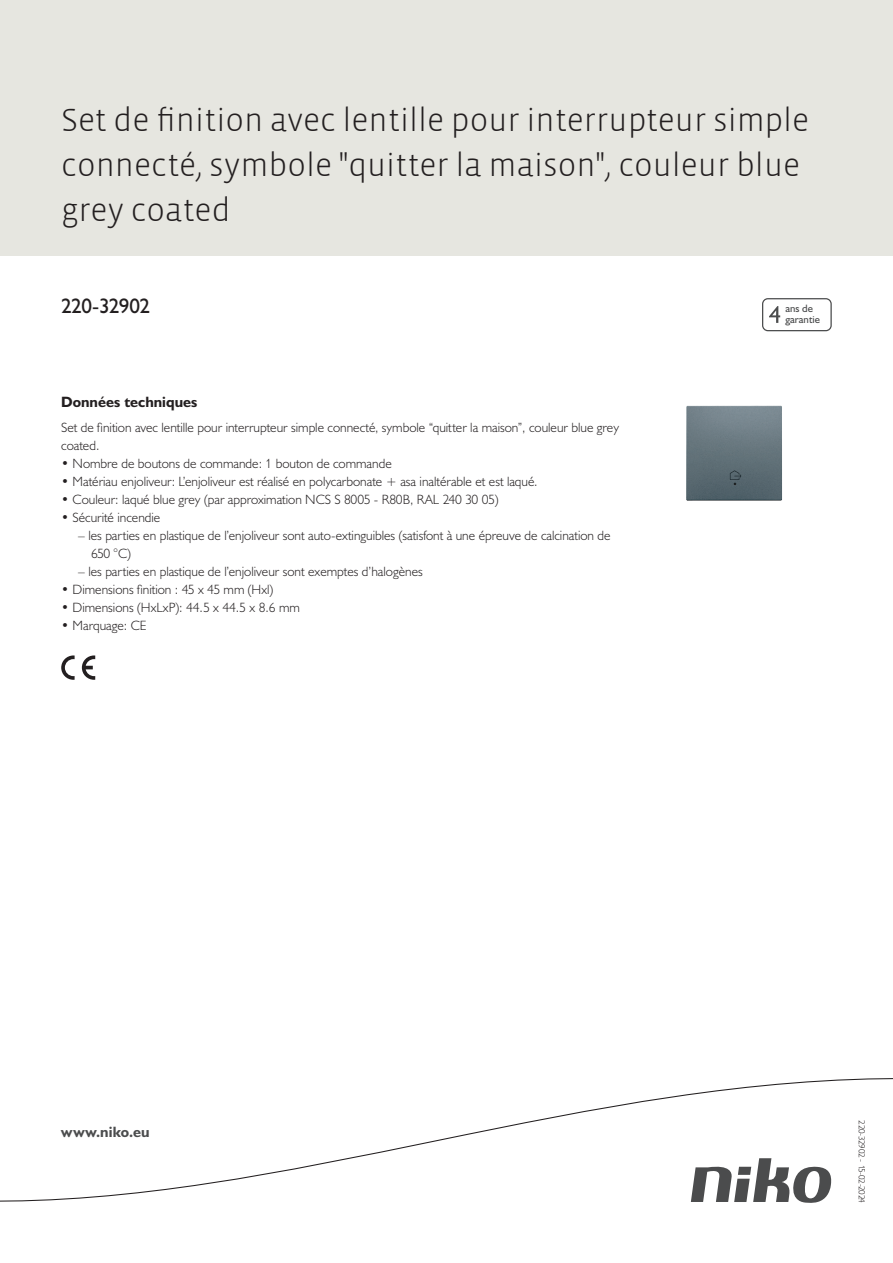
<style>
.page{position:relative;width:893px;height:1263px;background:#fff}
.page>*{position:absolute;margin:0;border:0;box-sizing:border-box;transform-origin:0 0}
.Title_datasheets{font:300 33px/45px "Vista Sans";color:#231f20}
.Article_number{font:21px "Humanist 521 BT";letter-spacing:-.025em;color:#231f20}
.Titles_parts{font:700 15px "Humanist 521 BT";color:#231f20}
.titel_afbeelding{font:700 15px "Humanist 521 BT";letter-spacing:.005em;color:#4b4c4d}
.USP_Bullets{font:300 13.5px "Humanist 521 BT";color:#231f20}
.USP_Bullets_level_2{font:300 13.5px/18px "Humanist 521 BT";color:#231f20}
.Platte_tekst_CAB{font:300 13.5px/18px "Humanist 521 BT";color:#231f20}
.t1{font:10.8px/10.8px "Humanist 521 BT";color:#4b4c4d}
.Revision{font:300 9px "Humanist 521 BT";letter-spacing:-.05em;color:#231f20}
</style>
<div class="page">
<div style="left:0;top:0;width:893px;height:255px;background:#e6e6e0"></div>
<svg style="left:82px;top:655px;width:13px;height:25px"></svg>
<svg style="left:61px;top:655px;width:14px;height:25px"></svg>
<svg style="left:762px;top:298px;width:70px;height:33px"></svg>
<svg style="left:0;top:1078px;width:893px;height:125px"></svg>
<img style="left:686px;top:405px;width:96px;height:96px">
<p class="Title_datasheets" style="left:61px;top:98px;width:750px">Set de finition avec lentille pour interrupteur simple connecté, symbole "quitter la maison", couleur blue grey coated</p>
<p class="Article_number" style="left:61px;top:293px;width:90px">220-32902</p>
<p class="t1" style="left:785px;top:303px;width:36px">ans de garantie</p>
<p class="Titles_parts" style="left:61px;top:393px;width:138px">Données techniques</p>
<p class="Platte_tekst_CAB" style="left:61px;top:418px;width:559px">Set de finition avec lentille pour interrupteur simple connecté, symbole “quitter la maison”, couleur blue grey coated.</p>
<p class="USP_Bullets" style="left:61px;top:455px;width:332px">• Nombre de boutons de commande: 1 bouton de commande</p>
<p class="USP_Bullets" style="left:61px;top:473px;width:478px">• Matériau enjoliveur: L’enjoliveur est réalisé en polycarbonate + asa inaltérable et est laqué.</p>
<p class="USP_Bullets" style="left:61px;top:491px;width:439px">• Couleur: laqué blue grey (par approximation NCS S 8005 - R80B, RAL 240 30 05)</p>
<p class="USP_Bullets" style="left:61px;top:509px;width:101px">• Sécurité incendie</p>
<p class="USP_Bullets_level_2" style="left:91px;top:526px;width:521px;text-indent:-13px">– les parties en plastique de l’enjoliveur sont auto-extinguibles (satisfont à une épreuve de calcination de<br>650 °C)</p>
<p class="USP_Bullets_level_2" style="left:78px;top:562px;width:346px">– les parties en plastique de l’enjoliveur sont exemptes d’halogènes</p>
<p class="USP_Bullets" style="left:61px;top:581px;width:214px">• Dimensions finition : 45 x 45 mm (Hxl)</p>
<p class="USP_Bullets" style="left:61px;top:599px;width:240px">• Dimensions (HxLxP): 44.5 x 44.5 x 8.6 mm</p>
<p class="USP_Bullets" style="left:61px;top:617px;width:87px">• Marquage: CE</p>
<p class="titel_afbeelding" style="left:61px;top:1122px;width:90px">www.niko.eu</p>
<p class="Revision" style="left:868px;top:1120px;width:84px;rotate:90deg">220-32902 - 15-02-2024</p>
</div>
